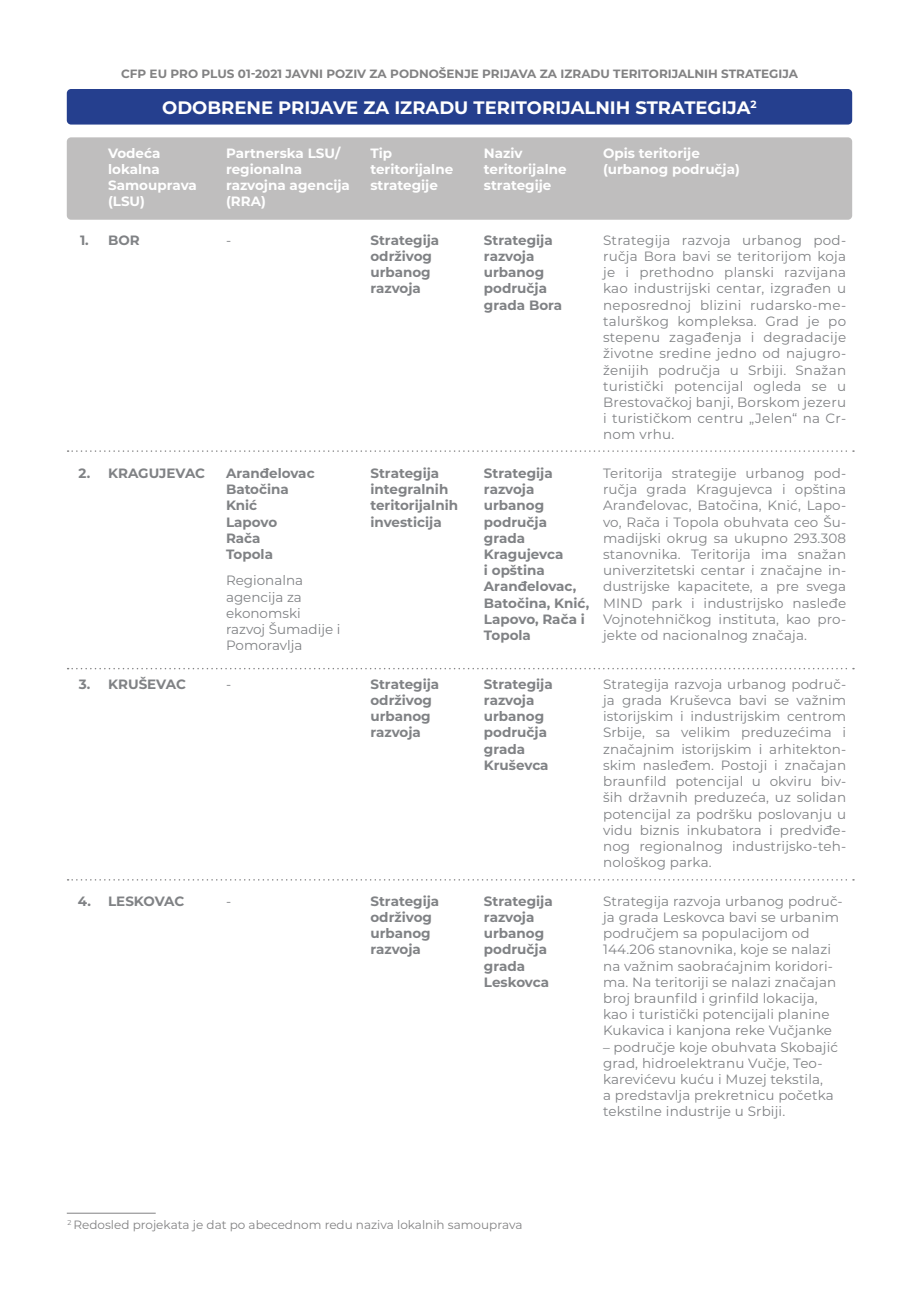
<style>
.page{position:relative;width:919px;height:1289px;background:#fff}
.page>*{position:absolute;margin:0;border:0;box-sizing:border-box;transform-origin:0 0}
.t1{font:700 18px "Montserrat";color:#fff}
.t2{font:13.5px/16.2px "Montserrat";letter-spacing:.01em;color:#808285;text-align:justify}
.t3{font:700 13.5px/16.2px "Montserrat";color:#808285}
.t4{font:700 13.5px/16.2px "Montserrat";color:#fff}
.t5{font:700 12px "Montserrat";color:#828283}
.t6{font:12px "Montserrat";color:#828283}
</style>
<div class="page">
<div style="left:67px;top:137px;width:785px;height:83px;background:#bfbebe;border-radius:4px"></div>
<div style="left:67px;top:89px;width:785px;height:36px;background:#253f8e;border-radius:4px"></div>
<hr style="left:67px;top:1212px;width:89px;height:1px;background:#828283">
<svg style="left:68px;top:450px;width:785px;height:2px"></svg>
<svg style="left:68px;top:668px;width:785px;height:1px"></svg>
<svg style="left:68px;top:879px;width:785px;height:1px"></svg>
<p class="t5" style="left:121px;top:65px;width:678px">CFP EU PRO PLUS 01-2021 JAVNI POZIV ZA PODNOŠENJE PRIJAVA ZA IZRADU TERITORIJALNIH STRATEGIJA</p>
<p class="t1" style="left:162px;top:95px;width:596px">ODOBRENE PRIJAVE ZA IZRADU TERITORIJALNIH STRATEGIJA<sup>2</sup></p>
<p class="t4" style="left:108px;top:144px;width:54px">Vodeća lokalna</p>
<p class="t4" style="left:108px;top:176px;width:90px">Samouprava (LSU)</p>
<p class="t4" style="left:226px;top:144px;width:125px">Partnerska LSU/ regionalna razvojna agencija (RRA)</p>
<p class="t4" style="left:370px;top:144px;width:84px">Tip teritorijalne strategije</p>
<p class="t4" style="left:484px;top:144px;width:84px">Naziv teritorijalne strategije</p>
<p class="t4" style="left:603px;top:144px;width:138px">Opis teritorije (urbanog područja)</p>
<p class="t3" style="left:80px;top:231px;width:10px">1.</p>
<p class="t3" style="left:108px;top:231px;width:33px">BOR</p>
<p class="t2" style="left:226px;top:231px;width:7px">-</p>
<p class="t3" style="left:370px;top:231px;width:70px">Strategija održivog urbanog razvoja</p>
<p class="t3" style="left:484px;top:231px;width:80px">Strategija razvoja urbanog područja grada Bora</p>
<p class="t2" style="left:603px;top:231px;width:244px">Strategija razvoja urbanog pod&shy;ručja Bora bavi se teritorijom koja je i prethodno planski razvijana kao industrijski centar, izgrađen u neposrednoj blizini rudarsko-me&shy;talurškog kompleksa. Grad je po stepenu zagađenja i degradacije životne sredine jedno od najugro&shy;ženijih područja u Srbiji. Snažan turistički potencijal ogleda se u Brestovačkoj banji, Borskom jezeru i turističkom centru „Jelen“ na Cr&shy;nom vrhu.</p>
<p class="t3" style="left:79px;top:464px;width:13px">2.</p>
<p class="t3" style="left:108px;top:464px;width:99px">KRAGUJEVAC</p>
<p class="t3" style="left:226px;top:464px;width:90px">Aranđelovac</p>
<p class="t3" style="left:226px;top:480px;width:64px">Batočina</p>
<p class="t3" style="left:226px;top:497px;width:33px">Knić</p>
<p class="t3" style="left:226px;top:513px;width:53px">Lapovo</p>
<p class="t3" style="left:226px;top:529px;width:36px">Rača</p>
<p class="t3" style="left:226px;top:545px;width:48px">Topola</p>
<p class="t2" style="left:226px;top:572px;width:116px;text-align:left">Regionalna agencija za ekonomski razvoj Šumadije i<br>Pomoravlja</p>
<p class="t3" style="left:370px;top:464px;width:89px">Strategija integralnih teritorijalnih investicija</p>
<p class="t3" style="left:484px;top:464px;width:107px">Strategija razvoja urbanog područja grada<br>Kragujevca<br>i opština<br>Aranđelovac,<br>Batočina, Knić,<br>Lapovo, Rača i<br>Topola</p>
<p class="t2" style="left:603px;top:464px;width:244px">Teritorija strategije urbanog pod&shy;ručja grada Kragujevca i opština Aranđelovac, Batočina, Knić, Lapo&shy;vo, Rača i Topola obuhvata ceo Šu&shy;madijski okrug sa ukupno 293.308 stanovnika. Teritorija ima snažan univerzitetski centar i značajne in&shy;dustrijske kapacitete, a pre svega MIND park i industrijsko nasleđe Vojnotehničkog instituta, kao pro&shy;jekte od nacionalnog značaja.</p>
<p class="t3" style="left:79px;top:675px;width:13px">3.</p>
<p class="t3" style="left:108px;top:675px;width:79px">KRUŠEVAC</p>
<p class="t2" style="left:226px;top:675px;width:7px">-</p>
<p class="t3" style="left:370px;top:675px;width:70px">Strategija održivog urbanog razvoja</p>
<p class="t3" style="left:484px;top:675px;width:70px">Strategija razvoja urbanog područja grada<br>Kruševca</p>
<p class="t2" style="left:603px;top:675px;width:245px">Strategija razvoja urbanog područ&shy;ja grada Kruševca bavi se važnim istorijskim i industrijskim centrom Srbije, sa velikim preduzećima i značajnim istorijskim i arhitekton&shy;skim nasleđem. Postoji i značajan braunfild potencijal u okviru biv&shy;ših državnih preduzeća, uz solidan potencijal za podršku poslovanju u vidu biznis inkubatora i predviđe&shy;nog regionalnog industrijsko-teh&shy;nološkog parka.</p>
<p class="t3" style="left:78px;top:892px;width:15px">4.</p>
<p class="t3" style="left:108px;top:892px;width:78px">LESKOVAC</p>
<p class="t2" style="left:226px;top:892px;width:7px">-</p>
<p class="t3" style="left:370px;top:892px;width:70px">Strategija održivog urbanog razvoja</p>
<p class="t3" style="left:484px;top:892px;width:70px">Strategija razvoja urbanog područja grada<br>Leskovca</p>
<p class="t2" style="left:603px;top:892px;width:241px;text-align:left">Strategija razvoja urbanog područ&shy;ja grada Leskovca bavi se urbanim područjem sa populacijom od 144.206 stanovnika, koje se nalazi na važnim saobraćajnim koridori&shy;ma. Na teritoriji se nalazi značajan broj braunfild i grinfild lokacija, kao i turistički potencijali planine Kukavica i kanjona reke Vučjanke</p>
<p class="t2" style="left:603px;top:1038px;width:236px;text-align:left">– područje koje obuhvata Skobajić grad, hidroelektranu Vučje, Teo&shy;karevićevu kuću i Muzej tekstila,<br>a predstavlja prekretnicu početka tekstilne industrije u Srbiji.</p>
<p class="t6" style="left:68px;top:1216px;width:456px"><sup>2</sup> Redosled projekata je dat po abecednom redu naziva lokalnih samouprava</p>
</div>
